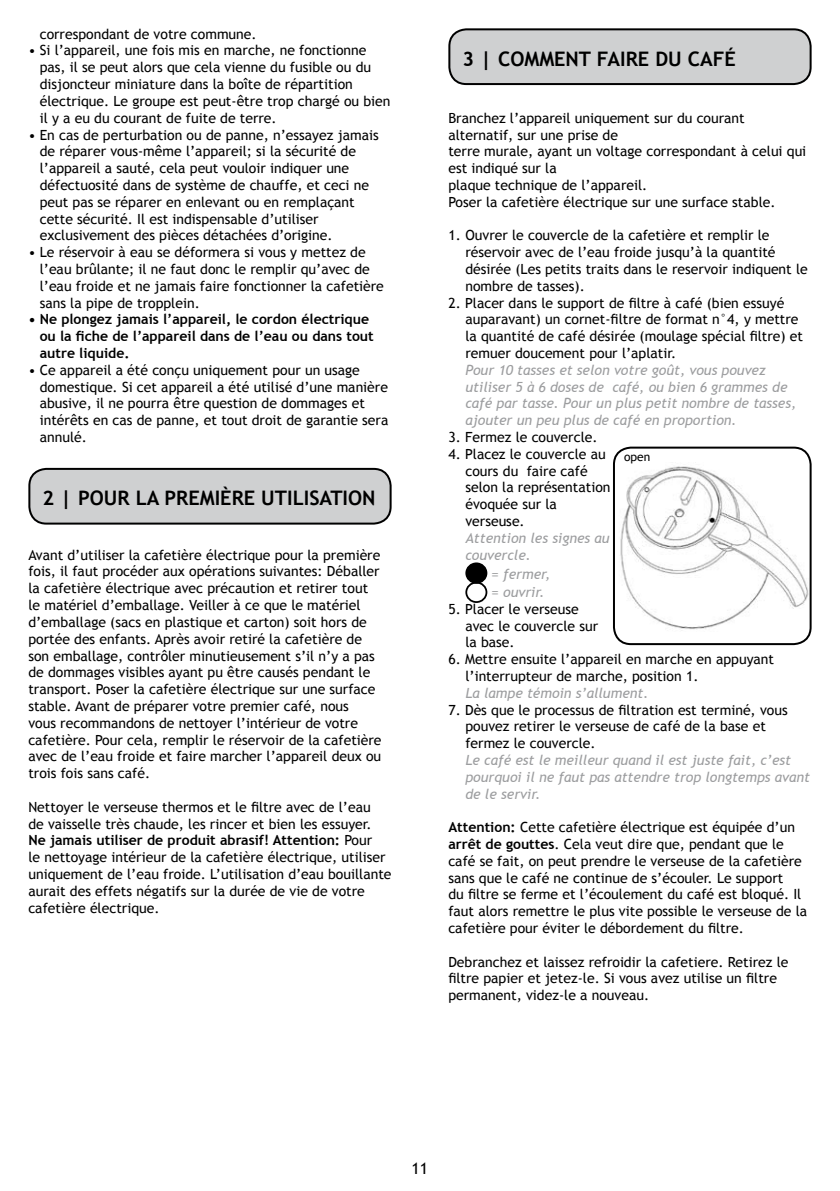
<style>
.page{position:relative;width:840px;height:1191px;background:#fff}
.page>*{position:absolute;margin:0;border:0;box-sizing:border-box;transform-origin:0 0}
.t1{font:700 20px "Trebuchet MS";color:#000}
.t2{font:16px "Trebuchet MS";color:#000}
.t3{font:14px/16.8px "Trebuchet MS";color:#000}
.t4{font:italic 14px/16.8px "Trebuchet MS";color:#9c9d9f}
.t5{font:700 14px/16.8px "Trebuchet MS";color:#000}
.t6{font:12px "Trebuchet MS";color:#000}
.s1{font-weight:700}
</style>
<div class="page">
<div style="left:29px;top:469px;width:361px;height:54px;background:#cfd0d1;border-radius:17px"></div>
<div style="left:28px;top:468px;width:363px;height:56px;border:2px solid #000;border-radius:17px"></div>
<div style="left:466px;top:563px;width:20px;height:20px;background:#000;border-radius:50%"></div>
<div style="left:465px;top:562px;width:22px;height:22px;border:2px solid #000;border-radius:50%"></div>
<div style="left:465px;top:581px;width:22px;height:22px;border:2px solid #000;border-radius:50%"></div>
<div style="left:449px;top:29px;width:361px;height:55px;background:#cfd0d1;border-radius:17px"></div>
<div style="left:448px;top:28px;width:363px;height:57px;border:2px solid #000;border-radius:17px"></div>
<img style="left:615px;top:462px;width:193px;height:169px">
<div style="left:612px;top:446px;width:199px;height:199px;border:2px solid #000;border-radius:17px"></div>
<p class="t3" style="left:40px;top:26px;width:218px">correspondant de votre commune.</p>
<p class="t3" style="left:40px;top:42px;width:352px;text-indent:-11px">• Si l’appareil, une fois mis en marche, ne fonctionne pas, il se peut alors que cela vienne du fusible ou du disjoncteur miniature dans la boîte de répartition électrique. Le groupe est peut-être trop chargé ou bien il y a eu du courant de fuite de terre.</p>
<p class="t3" style="left:40px;top:126px;width:340px;text-indent:-11px">• En cas de perturbation ou de panne, n’essayez jamais de réparer vous- même l’appareil; si la sécurité de l’appareil a sauté, cela peut vouloir indiquer une défectuosité dans de système de chauffe, et ceci ne peut pas se réparer en enlevant ou en remplaçant cette sécurité. I l est indispensable d’utiliser exclusivement des pièces détachées d’origine.</p>
<p class="t3" style="left:40px;top:244px;width:345px;text-indent:-11px">• Le réservoir à eau se déformera si vous y mettez de l’eau brûlante; il ne faut donc le remplir qu’avec de l’eau froide et ne jamais faire fonctionner la cafetière sans la pipe de tropplein.</p>
<p class="t5" style="left:40px;top:311px;width:335px;text-indent:-11px">• Ne plongez jamais l’appareil, le cordon électrique ou la fiche de l’appareil dans de l’eau ou dans tout autre liquide.</p>
<p class="t3" style="left:40px;top:362px;width:350px;text-indent:-11px">• Ce appareil a été conçu uniquement pour un usage domestique. Si cet appareil a été utilisé d’une manière abusive, il ne pourra être question de dommages et intérêts en cas de panne, et tout droit de garantie sera annulé.</p>
<h1 class="t1" style="left:43px;top:486px;width:98px">2 | pour lap</h1>
<h1 class="t1" style="left:176px;top:486px;width:201px">remiÈre utilisation</h1>
<p class="t3" style="left:28px;top:546px;width:354px">Avant d’utiliser la cafetière électrique pour la première fois, il faut procéder aux opérations suivantes: Déballer la cafetière électrique avec précaution et retirer tout le matériel d’emballage. Veiller à ce que le matériel d’emballage (sacs en plastique et carton) soit hors de portée des enfants. Après avoir retiré la cafetière de son emballage, contrôler minutieusement s’il n’y a pas de dommages visibles ayant pu être causés pendant le transport. Poser la cafetière électrique sur une surface stable. Avant de préparer votre premier café, nous<br>vous recommandons de nettoyer l’intérieur de votre cafetière. Pour cela, remplir le réservoir de la cafetière avec de l’eau froide et faire marcher l’appareil deux ou trois fois sans café.</p>
<p class="t3" style="left:28px;top:798px;width:364px">Nettoyer le verseuse thermos et le filtre avec de l’eau<br>de vaisselle très chaude, les rincer et bien les essuyer.<br><span class="s1">Ne jamais utiliser de produit abrasif! Attention:</span> Pour<br>le nettoyage intérieur de la cafetière électrique, utiliser uniquement de l’eau froide. L’utilisation d’eau bouillante aurait des effets négatifs sur la durée de vie de votre cafetière électrique.</p>
<h1 class="t1" style="left:462px;top:46px;width:43px">3 | COMMENTF</h1>
<h1 class="t1" style="left:607px;top:46px;width:24px">AIREDUC</h1>
<h1 class="t1" style="left:699px;top:46px;width:25px">AFé</h1>
<p class="t3" style="left:448px;top:110px;width:359px">Branchez l’appareil uniquement sur du courant alternatif, sur une prise de<br>terre murale, ayant un voltage correspondant à celui qui est indiqué sur la<br>plaque technique de l’appareil.<br>Poser la cafetière électrique sur une surface stable.</p>
<p class="t3" style="left:465px;top:227px;width:344px;text-indent:-17px">1. Ouvrer le couvercle de la cafetière et remplir le réservoir avec de l’eau froide jusqu’à la quantité désirée (Les petits traits dans le reservoir indiquent le nombre de tasses).</p>
<p class="t3" style="left:465px;top:294px;width:339px;text-indent:-17px">2. Placer dans le support de filtre à café (bien essuyé auparavant) un cornet-filtre de format n°4, y mettre la quantité de café désirée (moulage spécial filtre) et remuer doucement pour l’aplatir.</p>
<p class="t4" style="left:465px;top:361px;width:332px">Pour 10 tasses et selon votre goût, vous pouvez utiliser 5 à 6 doses de café, ou bien 6 grammes de café par tasse. Pour un plus petit nombre de tasses, ajouter un peu plus de café en proportion.</p>
<p class="t3" style="left:448px;top:429px;width:151px">3. Fermez le couvercle.</p>
<p class="t3" style="left:465px;top:446px;width:146px;text-indent:-17px">4. P lacez le couvercle au cours du faire café selon la représentation évoquée sur la verseuse.</p>
<p class="t4" style="left:465px;top:529px;width:146px">Attention les signes au couvercle.</p>
<p class="t4" style="left:491px;top:565px;width:60px;line-height:18px">= fermer, = ouvrir.</p>
<p class="t3" style="left:465px;top:600px;width:134px;text-indent:-17px">5. Placer le verseuse avec le couvercle sur la base.</p>
<p class="t3" style="left:465px;top:651px;width:310px;text-indent:-17px">6. Mettre ensuite l’appareil en marche en appuyant l’interrupteur de marche, position 1.</p>
<p class="t4" style="left:465px;top:684px;width:185px">La lampe témoin s’allument.</p>
<p class="t3" style="left:465px;top:701px;width:323px;text-indent:-17px">7. Dès que le processus de filtration est terminé, vous pouvez retirer le verseuse de café de la base et fermez le couvercle.</p>
<p class="t4" style="left:465px;top:751px;width:346px">Le café est le meilleur quand il est juste fait, c’est pourquoi il ne faut pas attendre trop longtemps avant de le servir.</p>
<p class="t3" style="left:448px;top:819px;width:360px"><span class="s1">Attention:</span> Cette cafetière électrique est équipée d’un <span class="s1">arrêt de gouttes</span>. Cela veut dire que, pendant que le café se fait, on peut prendre le verseuse de la cafetière sans que le café ne continue de s’écouler. Le support<br>du filtre se ferme et l’écoulement du café est bloqué. Il faut alors remettre le plus vite possible le verseuse de la cafetière pour éviter le débordement du filtre.</p>
<p class="t3" style="left:448px;top:953px;width:341px">Debranchez et laissez refroidir la cafetiere. Retirez le filtre papier et jetez-le. Si vous avez utilise un filtre permanent, videz- le a nouveau.</p>
<p class="t6" style="left:623px;top:449px;width:28px">open</p>
<p class="t2" style="left:411px;top:1159px;width:18px">11</p>
</div>
